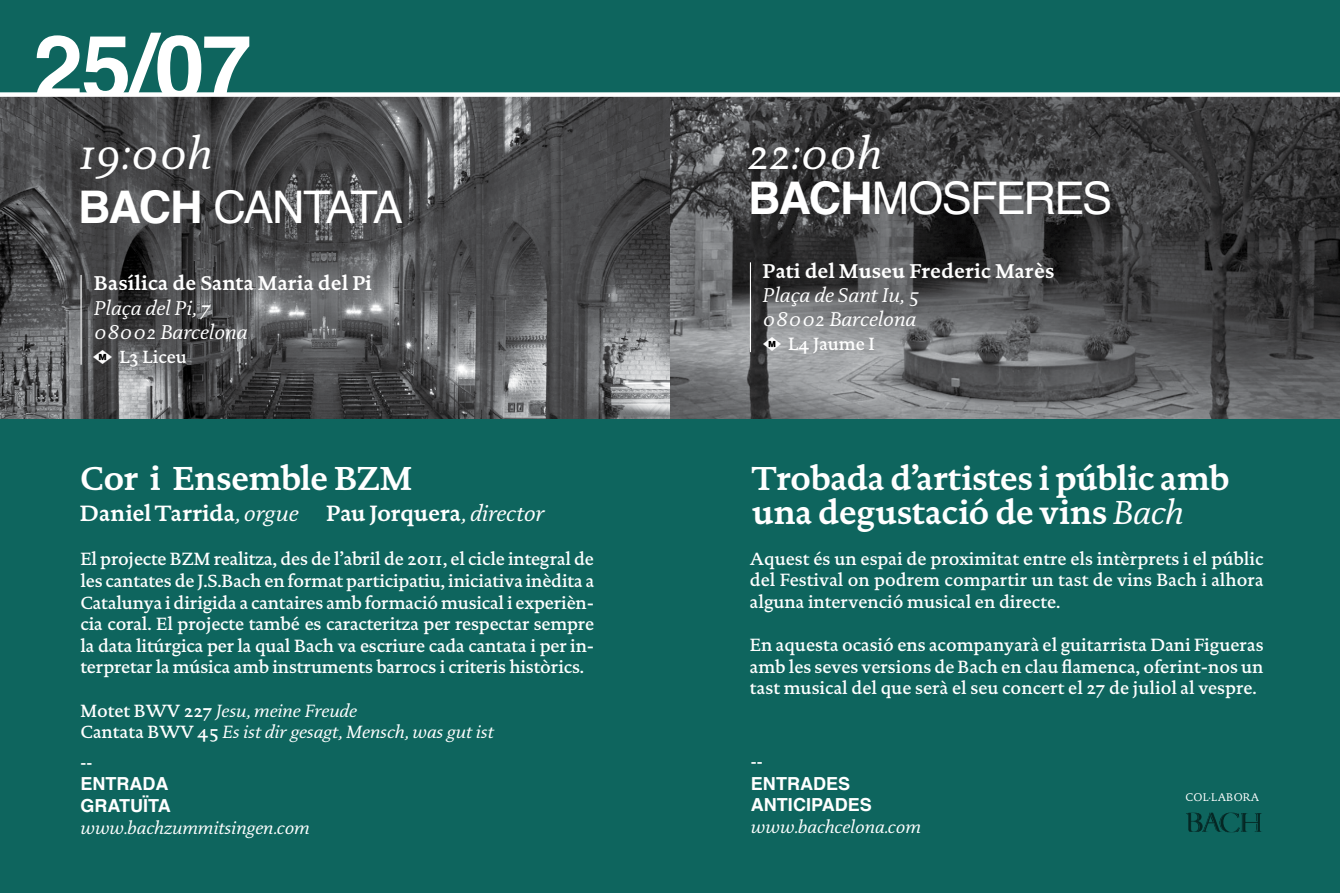
<style>
.page{position:relative;width:1340px;height:893px;background:#fff}
.page>*{position:absolute;margin:0;border:0;box-sizing:border-box;transform-origin:0 0}
.t1{font:700 90px "Helvetica";color:#fff}
.t2{font:italic 45px "DTL Documenta SP Regular";letter-spacing:-.035em;color:#fff}
.t3{font:45px "Helvetica";letter-spacing:-.04em;color:#fff}
.t4{font:45px "Helvetica";letter-spacing:-.085em;color:#fff}
.t5{font:33.75px/33.8px "DTL Documenta SP Bold";letter-spacing:-.015em;color:#fff}
.t6{font:22.5px "DTL Documenta SP Bold";letter-spacing:-.01em;color:#fff}
.t7{font:italic 20.25px/24.3px "DTL Documenta SP Regular";color:#fff}
.t8{font:20.25px "DTL Documenta SP Bold";color:#fff}
.t9{font:700 18px/21.6px "DTL Documenta SP Semi";color:#fff;text-align:justify}
.t10{font:italic 18px/21.6px "DTL Documenta SP Regular";color:#fff}
.t11{font:700 18px/21.6px "Helvetica";color:#fff}
.t12{font:18px "Helvetica";color:#fff}
.t13{font:11.25px "DTL Documenta";color:#fff}
.s1{font-weight:700}
.s2{font-family:"DTL Documenta SP Regular";font-style:italic}
.s3{font-family:"DTL Documenta SP Semi";font-weight:700;font-style:normal}
</style>
<div class="page">
<div style="left:0;top:0;width:1339px;height:893px;background:#0e655e"></div>
<img style="left:0;top:97px;width:1339px;height:322px">
<hr style="left:80px;top:275px;width:2px;height:90px;background:#fff">
<img style="left:94px;top:351px;width:17px;height:13px">
<div style="left:0;top:92px;width:1339px;height:5px;background:#fff"></div>
<img style="left:763px;top:337px;width:17px;height:14px">
<hr style="left:750px;top:262px;width:1px;height:90px;background:#fff">
<img style="left:1186px;top:813px;width:71px;height:19px">
<h1 class="t1" style="left:33px;top:-5px;width:220px">25/07</h1>
<h2 class="t2" style="left:78px;top:126px;width:135px">19:00h</h2>
<h2 class="t4" style="left:78px;top:172px;width:326px"><span class="s1">BACH</span> CANTATA</h2>
<p class="t8" style="left:94px;top:271px;width:280px">Basílica de Santa Maria del Pi</p>
<p class="t7" style="left:94px;top:295px;width:155px">Plaça del Pi, 7<br>08002 Barcelona</p>
<p class="t9" style="left:119px;top:346px;width:69px">L3 Liceu</p>
<h3 class="t5" style="left:80px;top:461px;width:334px">Cor i Ensemble BZM</h3>
<p class="t6" style="left:80px;top:500px;width:466px">Daniel Tarrida<span class="s2">, orgue</span> Pau Jorquera<span class="s2">, director</span></p>
<p class="t9" style="left:80px;top:548px;width:515px">El projecte BZM realitza, des de l’abril de 2011, el cicle integral de les cantates de J.S.Bach en format participatiu, iniciativa inèdita a Catalunya i dirigida a cantaires amb formació musical i experièn&shy;cia coral. El projecte també es caracteritza per respectar sempre la data litúrgica per la qual Bach va escriure cada cantata i per in&shy;terpretar la música amb instruments barrocs i criteris històrics.</p>
<p class="t10" style="left:80px;top:699px;width:415px"><span class="s3">Motet BWV 227</span> Jesu, meine Freude<br><span class="s3">Cantata BWV 45</span> Es ist dir gesagt, Mensch, was gut ist</p>
<p class="t12" style="left:80px;top:748px;width:13px">--</p>
<p class="t11" style="left:80px;top:773px;width:92px">ENTRADA<br>GRATUÏTA</p>
<p class="t10" style="left:80px;top:816px;width:231px">www.bachzummitsingen.com</p>
<h2 class="t2" style="left:748px;top:126px;width:135px">22:00h</h2>
<h2 class="t3" style="left:748px;top:164px;width:366px"><span class="s1">BACH</span>MOSFERES</h2>
<p class="t8" style="left:762px;top:258px;width:293px">Pati del Museu Frederic Marès</p>
<p class="t7" style="left:762px;top:283px;width:158px">Plaça de Sant Iu, 5<br>08002 Barcelona</p>
<p class="t9" style="left:788px;top:333px;width:88px">L4 Jaume I</p>
<h3 class="t5" style="left:752px;top:461px;width:479px">Trobada d’artistes i públic amb una degustació de vins <span class="s2">Bach</span></h3>
<p class="t9" style="left:750px;top:548px;width:515px">Aquest és un espai de proximitat entre els intèrprets i el públic del Festival on podrem compartir un tast de vins Bach i alhora alguna intervenció musical en directe.</p>
<p class="t9" style="left:750px;top:634px;width:515px">En aquesta ocasió ens acompanyarà el guitarrista Dani Figueras amb les seves versions de Bach en clau flamenca, oferint-nos un tast musical del que serà el seu concert el 27 de juliol al vespre.</p>
<p class="t12" style="left:751px;top:748px;width:13px">--</p>
<p class="t11" style="left:751px;top:773px;width:122px">ENTRADES<br>ANTICIPADES</p>
<p class="t10" style="left:751px;top:816px;width:171px">www.bachcelona.com</p>
<p class="t13" style="left:1185px;top:791px;width:75px">COL·LABORA</p>
</div>
